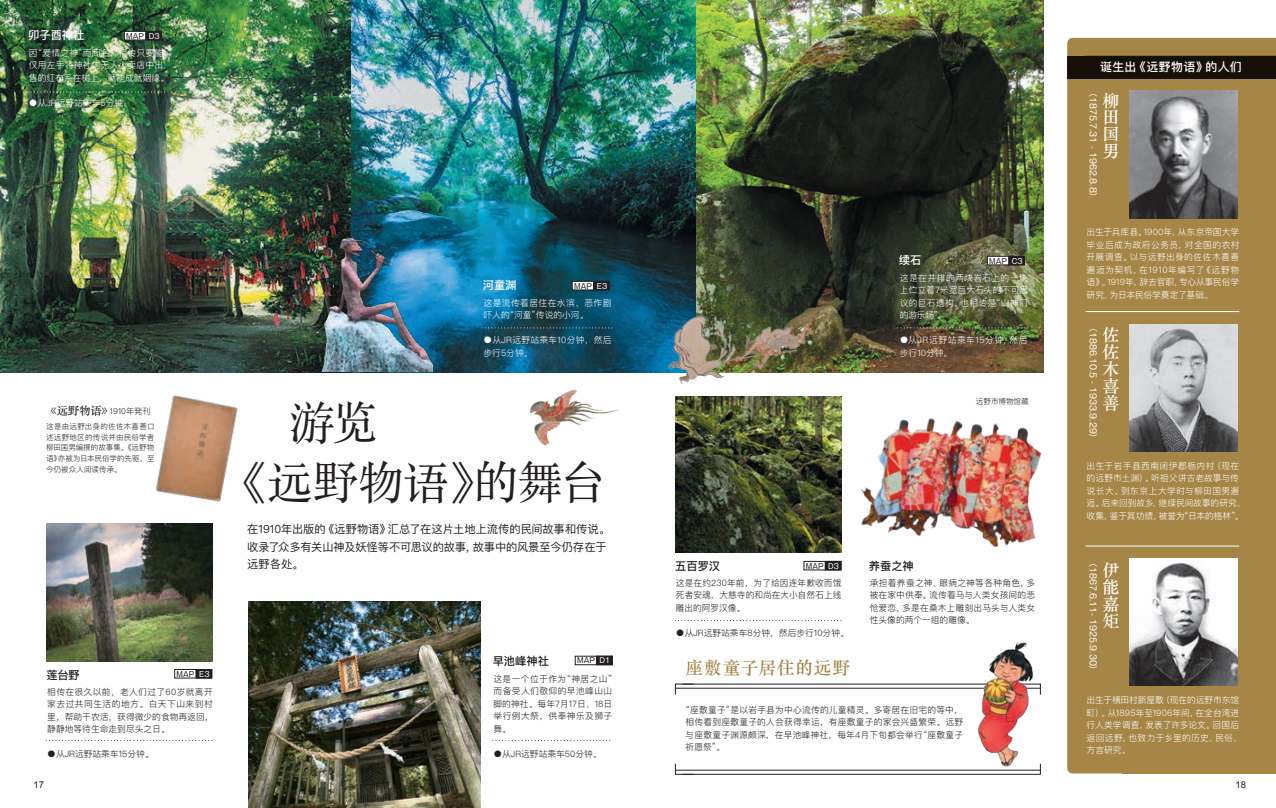
<style>
.page{position:relative;width:1276px;height:808px;background:#fff}
.page>*{position:absolute;margin:0;border:0;box-sizing:border-box;transform-origin:0 0}
.t1{font:45.62px/59.4px "ST Songti SC Regular";letter-spacing:-.03em;color:#231f20}
.t2{font:17.5px "ST Songti SC Bold";letter-spacing:.055em;color:#a68646}
.t3{font:16.88px/16.9px "ST Songti SC Bold";color:#fff;text-align:justify}
.t4{font:500 11.88px "Ping Fang SC";letter-spacing:.035em;color:#fff}
.t5{font:11.25px/17.5px "Ping Fang SC";letter-spacing:-.005em;color:#231f20}
.t6{font:500 11.25px "Ping Fang SC";color:#231f20}
.t7{font:500 11.25px "Ping Fang TC";color:#fff}
.t8{font:500 11.25px "Ping Fang SC";color:#fff}
.t9{font:9.38px "Arial";color:#231f20}
.t10{font:300 8.75px/12.5px "Ping Fang SC";letter-spacing:.02em;color:#fff}
.t11{font:300 8.75px/12.5px "Ping Fang SC";letter-spacing:.01em;color:#231f20;text-align:justify}
.t12{font:8.75px "Gothic MB101 Pr 5";color:#fff}
.t13{font:300 8.75px/12.5px "Ping Fang SC";letter-spacing:.05em;color:#fff}
.t14{font:300 8.75px/12.5px "Ping Fang SC";letter-spacing:.055em;color:#fff}
.t15{font:300 8.75px "Ping Fang SC";color:#fff}
.t16{font:300 8.12px "Ping Fang SC";color:#231f20}
.t17{font:300 7.5px/10.6px "Ping Fang SC";letter-spacing:.01em;color:#231f20;text-align:justify}
.t18{font:7.5px "Gothic MB101 Pro";color:#231f20}
.s1{color:#fff}
.s2{font-family:"ST Songti SC Bold";font-weight:400;font-size:11.25px}
.s3{font-family:"FOTCAR Std Song B5";font-weight:500}
</style>
<div class="page">
<div style="left:825px;top:561px;width:16px;height:9px;background:#231f20"></div>
<div style="left:804px;top:561px;width:37px;height:9px;border:1px solid #231f20"></div>
<img style="left:0;top:0;width:1044px;height:372px">
<img style="left:861px;top:418px;width:181px;height:129px">
<img style="left:676px;top:397px;width:165px;height:155px">
<div style="left:1067px;top:38px;width:209px;height:735px;background:#a68646"></div>
<img style="left:1129px;top:91px;width:108px;height:127px">
<img style="left:1129px;top:324px;width:108px;height:127px">
<img style="left:1129px;top:558px;width:108px;height:128px">
<img style="left:248px;top:602px;width:232px;height:206px">
<img style="left:47px;top:524px;width:165px;height:137px">
<svg style="left:675px;top:684px;width:365px;height:11px"></svg>
<hr style="left:675px;top:688px;width:366px;height:1px;background:#231f20">
<svg style="left:675px;top:763px;width:365px;height:12px"></svg>
<hr style="left:675px;top:770px;width:366px;height:1px;background:#231f20">
<img style="left:0;top:2px;width:214px;height:205px">
<img style="left:0;top:0;width:129px;height:87px">
<img style="left:155px;top:395px;width:83px;height:107px">
<img style="left:314px;top:224px;width:135px;height:147px">
<img style="left:529px;top:389px;width:90px;height:57px">
<img style="left:664px;top:313px;width:152px;height:71px">
<hr style="left:1085px;top:311px;width:154px;height:1px;background:#fff">
<svg style="left:897px;top:327px;width:131px;height:1px"></svg>
<svg style="left:46px;top:740px;width:166px;height:1px"></svg>
<svg style="left:493px;top:740px;width:118px;height:1px"></svg>
<svg style="left:675px;top:620px;width:166px;height:1px"></svg>
<svg style="left:28px;top:92px;width:136px;height:1px"></svg>
<hr style="left:1085px;top:546px;width:154px;height:1px;background:#fff">
<img style="left:975px;top:642px;width:61px;height:127px">
<div style="left:1067px;top:56px;width:209px;height:22px;background:#161008"></div>
<div style="left:596px;top:656px;width:16px;height:9px;background:#231f20"></div>
<div style="left:575px;top:656px;width:37px;height:9px;border:1px solid #231f20"></div>
<div style="left:196px;top:669px;width:16px;height:9px;background:#231f20"></div>
<div style="left:174px;top:669px;width:38px;height:9px;border:1px solid #231f20"></div>
<div style="left:987px;top:256px;width:37px;height:9px;background:#fff"></div>
<div style="left:1008px;top:256px;width:16px;height:9px;background:#231f20"></div>
<div style="left:1008px;top:256px;width:16px;height:9px;border:1px solid #231f20"></div>
<div style="left:987px;top:256px;width:37px;height:9px;border:1px solid #231f20"></div>
<svg style="left:482px;top:327px;width:130px;height:1px"></svg>
<div style="left:572px;top:281px;width:37px;height:9px;background:#fff"></div>
<div style="left:593px;top:281px;width:16px;height:9px;background:#231f20"></div>
<div style="left:572px;top:281px;width:37px;height:9px;border:1px solid #231f20"></div>
<div style="left:124px;top:31px;width:37px;height:9px;background:#fff"></div>
<div style="left:146px;top:31px;width:15px;height:9px;background:#231f20"></div>
<div style="left:145px;top:31px;width:17px;height:9px;border:1px solid #231f20"></div>
<div style="left:124px;top:31px;width:38px;height:9px;border:1px solid #231f20"></div>
<p class="t7" style="left:28px;top:29px;width:58px">卯子酉神社</p>
<p class="t18" style="left:126px;top:30px;width:35px">MAP <span class="s1">D3</span></p>
<p class="t10" style="left:29px;top:46px;width:141px">因“爱情之神”而闻名，相传只要能仅用左手将神社内无人小卖店中出售的红布系在树上，就能成就姻缘。</p>
<p class="t15" style="left:29px;top:97px;width:104px">●从JR远野站乘车5分钟。</p>
<p class="t16" style="left:46px;top:406px;width:106px"><span class="s2">《远野物语》</span>1910年発刊</p>
<p class="t17" style="left:46px;top:421px;width:110px">这是由远野出身的佐佐木喜善口述远野地区的传说并由民俗学者柳田国男编撰的故事集。《远野物语》亦被为日本民俗学的先驱，至今仍被众人阅读传承。</p>
<p class="t8" style="left:483px;top:278px;width:35px">河童渊</p>
<p class="t18" style="left:574px;top:280px;width:34px">MAP <span class="s1">E3</span></p>
<p class="t13" style="left:483px;top:296px;width:129px">这是流传着居住在水滨、恶作剧吓人的“河童”传说的小河。</p>
<p class="t10" style="left:483px;top:334px;width:129px">●从JR远野站乘车10分钟，然后步行5分钟。</p>
<h1 class="t1" style="left:221px;top:391px;width:387px;text-indent:23px">　游览<br><span class="s3">《</span>远野物语<span class="s3">》</span>的舞台</h1>
<p class="t5" style="left:247px;top:520px;width:364px">在1910年出版的《远野物语》汇总了在这片土地上流传的民间故事和传说。收录了众多有关山神及妖怪等不可思议的故事，故事中的风景至今仍存在于远野各处。</p>
<p class="t6" style="left:47px;top:668px;width:35px">莲台野</p>
<p class="t18" style="left:177px;top:668px;width:34px">MAP <span class="s1">E3</span></p>
<p class="t11" style="left:47px;top:685px;width:168px">相传在很久以前，老人们过了60岁就离开家去过共同生活的地方。白天下山来到村里，帮助干农活，获得微少的食物再返回，静静地等待生命走到尽头之日。</p>
<p class="t11" style="left:47px;top:748px;width:108px">●从JR远野站乘车15分钟。</p>
<p class="t6" style="left:493px;top:654px;width:58px">早池峰神社</p>
<p class="t18" style="left:577px;top:654px;width:35px">MAP <span class="s1">D1</span></p>
<p class="t11" style="left:493px;top:672px;width:120px">这是一个位于作为“神居之山”而备受人们敬仰的早池峰山山脚的神社。每年7月17日、18日举行例大祭，供奉神乐及狮子舞。</p>
<p class="t11" style="left:493px;top:747px;width:110px">●从JR远野站乘车50分钟。</p>
<p class="t8" style="left:899px;top:253px;width:24px">续石</p>
<p class="t18" style="left:989px;top:254px;width:35px">MAP <span class="s1">C3</span></p>
<p class="t10" style="left:899px;top:271px;width:130px;text-align:justify">这是在并排的两块岩石上的一块上伫立着7米宽巨大石头的不可思议的巨石遗构。也相传是“山神们的游乐场”。</p>
<p class="t14" style="left:899px;top:334px;width:129px">●从JR远野站乘车15分钟，然后步行10分钟。</p>
<p class="t17" style="left:976px;top:396px;width:54px">远野市博物馆藏</p>
<p class="t6" style="left:675px;top:559px;width:46px">五百罗汉</p>
<p class="t18" style="left:806px;top:559px;width:35px">MAP <span class="s1">D3</span></p>
<p class="t6" style="left:869px;top:559px;width:46px">养蚕之神</p>
<p class="t11" style="left:676px;top:576px;width:167px">这是在约230年前，为了给因连年歉收而饿死者安魂，大慈寺的和尚在大小自然石上线雕出的阿罗汉像。</p>
<p class="t11" style="left:676px;top:626px;width:174px">●从JR远野站乘车8分钟，然后步行10分钟。</p>
<p class="t11" style="left:869px;top:576px;width:167px">承担着养蚕之神、眼病之神等各种角色，多被在家中供奉。流传着马与人类女孩间的悲怆爱恋，多是在桑木上雕刻出马头与人类女性头像的两个一组的雕像。</p>
<h2 class="t2" style="left:685px;top:657px;width:166px">座敷童子居住的远野</h2>
<p class="t11" style="left:685px;top:703px;width:279px">“座敷童子”是以岩手县为中心流传的儿童精灵。多寄居在旧宅的等中，相传看到座敷童子的人会获得幸运，有座敷童子的家会兴盛繁荣。远野与座敷童子渊源颇深，在早池峰神社，每年4月下旬都会举行“座敷童子祈愿祭”。</p>
<h3 class="t4" style="left:1100px;top:60px;width:143px">诞生出《远野物语》的人们</h3>
<p class="t12" style="left:1088px;top:85px;width:10px">（</p>
<h3 class="t3" style="left:1102px;top:92px;width:18px">柳田国男</h3>
<p class="t12" style="left:1088px;top:190px;width:10px">）</p>
<p class="t12" style="left:1100px;top:97px;width:97px;rotate:90deg">1875.7.31 - 1962.8.8</p>
<p class="t10" style="left:1086px;top:226px;width:154px;text-align:justify">出生于兵库县。1900年，从东京帝国大学毕业后成为政府公务员，对全国的农村开展调查。以与远野出身的佐佐木喜善邂逅为契机，在1910年编写了《远野物语》。1919年，辞去官职，专心从事民俗学研究，为日本民俗学奠定了基础。</p>
<p class="t12" style="left:1088px;top:320px;width:10px">（</p>
<h3 class="t3" style="left:1102px;top:327px;width:18px">佐佐木喜善</h3>
<p class="t12" style="left:1088px;top:431px;width:10px">）</p>
<p class="t12" style="left:1100px;top:332px;width:103px;rotate:90deg">1886.10.5 - 1933.9.29</p>
<p class="t10" style="left:1086px;top:459px;width:160px">出生于岩手县西南闭伊郡栃内村（现在的远野市土渊）。听祖父讲古老故事与传说长大。到东京上大学时与柳田国男邂逅。后来回到故乡，继续民间故事的研究、收集，鉴于其功绩，被誉为“日本的格林”。</p>
<p class="t12" style="left:1088px;top:555px;width:10px">（</p>
<h3 class="t3" style="left:1102px;top:562px;width:18px">伊能嘉矩</h3>
<p class="t12" style="left:1088px;top:663px;width:10px">）</p>
<p class="t12" style="left:1100px;top:567px;width:100px;rotate:90deg">1867.6.11- 1925.9.30</p>
<p class="t10" style="left:1086px;top:693px;width:156px">出生于横田村新屋敷（现在的远野市东馆町）。从1895年至1906年间，在全台湾进行人类学调查，发表了许多论文。回国后返回远野，也致力于乡里的历史、民俗、方言研究。</p>
<p class="t9" style="left:33px;top:779px;width:12px">17</p>
<p class="t9" style="left:1235px;top:779px;width:12px">18</p>
</div>
